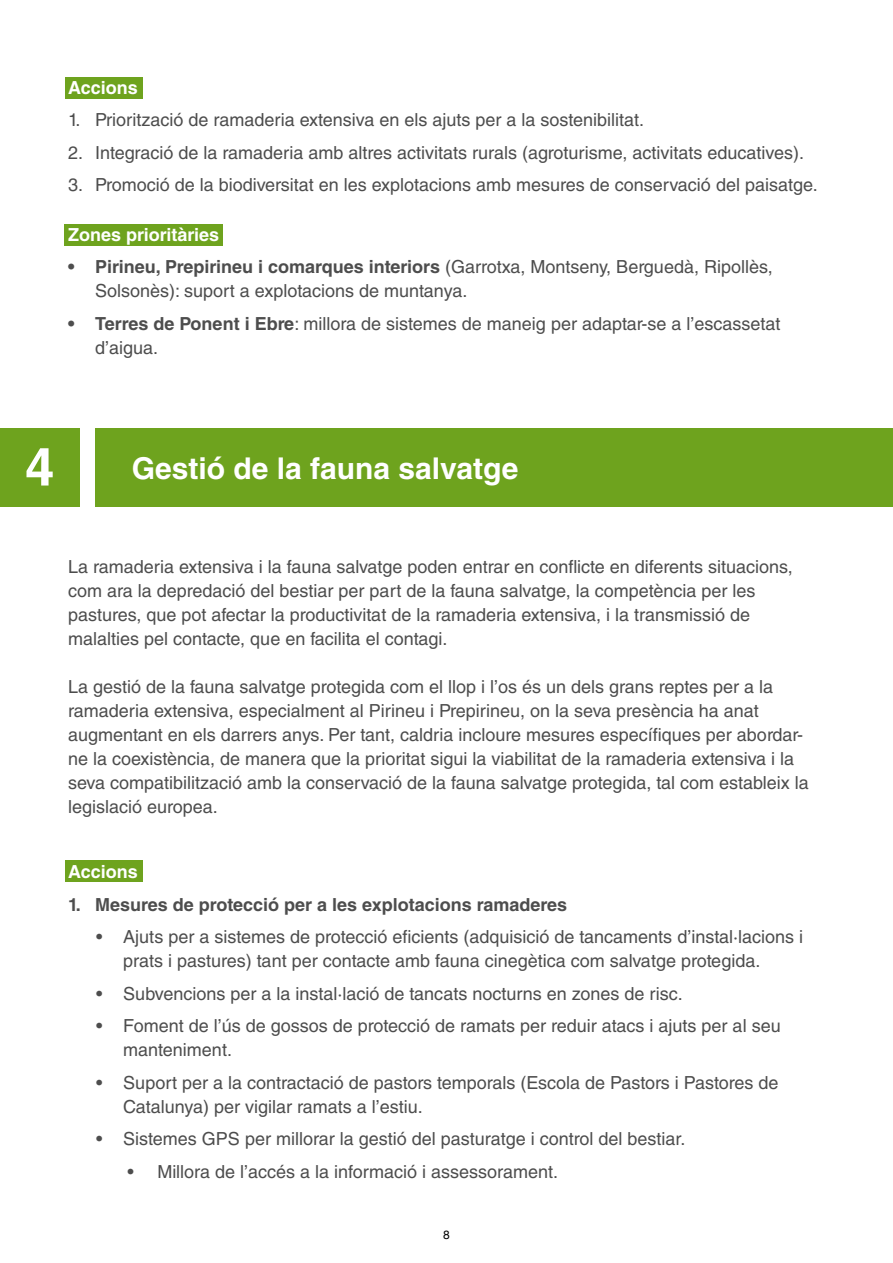
<style>
.page{position:relative;width:893px;height:1263px;background:#fff}
.page>*{position:absolute;margin:0;border:0;box-sizing:border-box;transform-origin:0 0}
.Números_secció{font:700 52.5px "Helvetica LT Std";color:#fff}
.Seccions_H2{font:700 30px "Helvetica LT Std";color:#fff}
.Text_seguit_P{font:18px/24px "Helvetica LT Std";color:#4d4d4d}
.Text_seguit_P-2{font:700 18px "Helvetica LT Std";color:#4d4d4d}
.Text_seguit_P-3{font:700 18px "Helvetica LT Std";color:#fff}
.t1{font:12px "Helvetica Neue";color:#000}
.s1{font-weight:700}
.s2{color:#fff}
</style>
<div class="page">
<div style="left:65px;top:224px;width:158px;height:22px;background:#6ea31e"></div>
<div style="left:65px;top:78px;width:78px;height:21px;background:#6ea31e"></div>
<div style="left:65px;top:861px;width:78px;height:21px;background:#6ea31e"></div>
<div style="left:95px;top:428px;width:798px;height:79px;background:#6ea31e"></div>
<div style="left:0;top:428px;width:79px;height:79px;background:#6ea31e"></div>
<p class="Text_seguit_P-3" style="left:68px;top:76px;width:71px">Accions</p>
<p class="Text_seguit_P" style="left:68px;top:108px;width:577px">1. Priorització de ramaderia extensiva en els ajuts per a la sostenibilitat.</p>
<p class="Text_seguit_P" style="left:68px;top:140px;width:737px">2. Integració de la ramaderia amb altres activitats rurals (agroturisme, activitats educatives).</p>
<p class="Text_seguit_P" style="left:68px;top:173px;width:751px">3. Promoció de la biodiversitat en les explotacions amb mesures de conservació del paisatge.</p>
<p class="Text_seguit_P-3" style="left:68px;top:223px;width:153px">Zones prioritàries</p>
<p class="Text_seguit_P" style="left:95px;top:255px;width:679px;text-indent:-27px"><span class="s1">• Pirineu, Prepirineu i comarques interiors</span> (Garrotxa, Montseny, Berguedà, Ripollès,<br>Solsonès): suport a explotacions de muntanya.</p>
<p class="Text_seguit_P" style="left:95px;top:311px;width:687px;text-indent:-27px"><span class="s1">• Terres de Ponent i Ebre</span>: millora de sistemes de maneig per adaptar-se a l’escassetat d’aigua.</p>
<p class="Números_secció" style="left:25px;top:435px;width:31px">4</p>
<h2 class="Seccions_H2" style="left:132px;top:450px;width:388px">Gestió de la fauna salvatge</h2>
<p class="Text_seguit_P" style="left:68px;top:555px;width:726px">La ramaderia extensiva i la fauna salvatge poden entrar en conflicte en diferents situacions, com ara la depredació del bestiar per part de la fauna salvatge, la competència per les pastures, que pot afectar la productivitat de la ramaderia extensiva, i la transmissió de malalties pel contacte, que en facilita el contagi.</p>
<p class="Text_seguit_P" style="left:68px;top:675px;width:742px">La gestió de la fauna salvatge protegida com el llop i l’os és un dels grans reptes per a la ramaderia extensiva, especialment al Pirineu i Prepirineu, on la seva presència ha anat augmentant en els darrers anys. Per tant, caldria incloure mesures específiques per abordar&shy;ne la coexistència, de manera que la prioritat sigui la viabilitat de la ramaderia extensiva i la seva compatibilització amb la conservació de la fauna salvatge protegida, tal com estableix la legislació europea.</p>
<p class="Text_seguit_P-3" style="left:68px;top:861px;width:71px">Accions</p>
<p class="Text_seguit_P-2" style="left:68px;top:893px;width:523px">1. Mesures de protecció per a les explotacions ramaderes<span class="s2">Zo</span></p>
<p class="Text_seguit_P" style="left:123px;top:925px;width:681px;text-indent:-27px">• Ajuts per a sistemes de protecció eficients (adquisició de tancaments d’instal·lacions i prats i pastures) tant per contacte amb fauna cinegètica com salvatge protegida.</p>
<p class="Text_seguit_P" style="left:96px;top:981px;width:588px">• Subvencions per a la instal·lació de tancats nocturns en zones de risc.</p>
<p class="Text_seguit_P" style="left:123px;top:1014px;width:659px;text-indent:-27px">• Foment de l’ús de gossos de protecció de ramats per reduir atacs i ajuts per al seu manteniment.</p>
<p class="Text_seguit_P" style="left:123px;top:1070px;width:657px;text-indent:-27px">• Suport per a la contractació de pastors temporals (Escola de Pastors i Pastores de<br>Catalunya) per vigilar ramats a l’estiu.</p>
<p class="Text_seguit_P" style="left:96px;top:1127px;width:591px">• Sistemes GPS per millorar la gestió del pasturatge i control del bestiar.</p>
<p class="Text_seguit_P" style="left:128px;top:1159px;width:432px">• Millora de l’accés a la informació i assessorament.</p>
<p class="t1" style="left:443px;top:1226px;width:8px">8</p>
</div>
